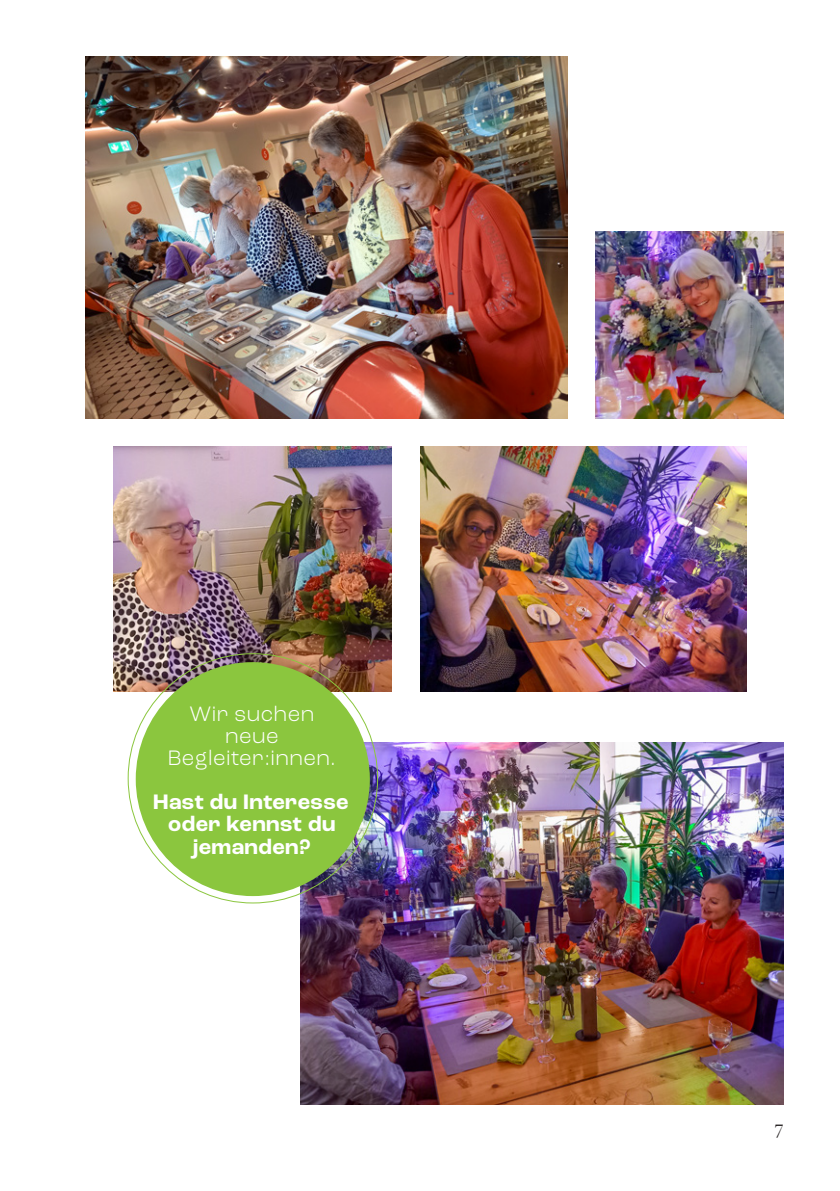
<style>
.page{position:relative;width:840px;height:1191px;background:#fff}
.page>*{position:absolute;margin:0;border:0;box-sizing:border-box;transform-origin:0 0}
.t1{font:700 22px/22px "Roc Grotesk";letter-spacing:.02em;color:#fff;text-align:center}
.t2{font:300 22px/22px "Roc Grotesk";letter-spacing:.02em;color:#fff;text-align:center}
.t3{font:20px "Freight Disp Pro";color:#231f20}
</style>
<div class="page">
<img style="left:85px;top:57px;width:482px;height:361px">
<img style="left:420px;top:447px;width:326px;height:244px">
<img style="left:300px;top:743px;width:482px;height:361px">
<img style="left:595px;top:231px;width:187px;height:187px">
<img style="left:113px;top:447px;width:278px;height:244px">
<div style="left:136px;top:662px;width:233px;height:234px;background:#8bc63e;border-radius:50%"></div>
<p class="t2" style="left:168px;top:703px;width:170px">Wir suchen neue<br>Begleiter:innen.</p>
<p class="t1" style="left:153px;top:791px;width:197px">Hast du Interesse oder kennst du jemanden?</p>
<p class="t3" style="left:774px;top:1114px;width:10px">7</p>
</div>
